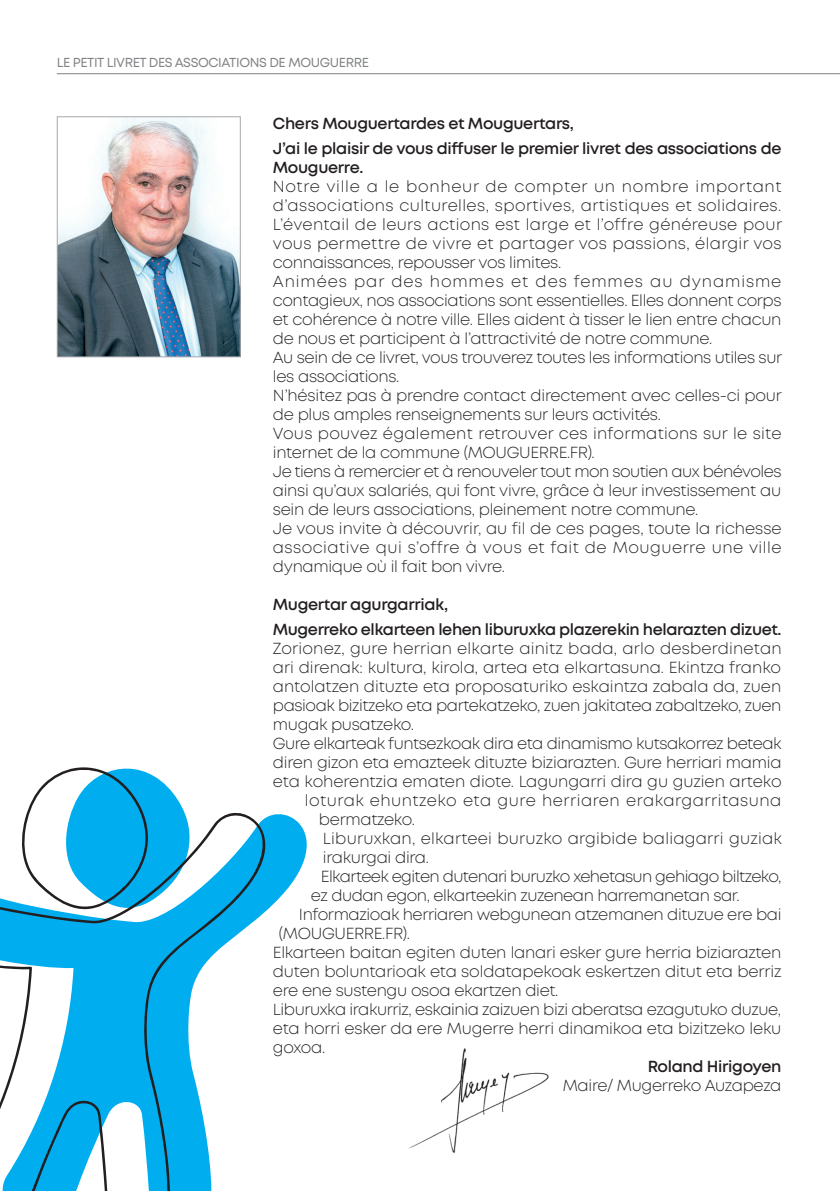
<style>
.page{position:relative;width:840px;height:1191px;background:#fff}
.page>*{position:absolute;margin:0;border:0;box-sizing:border-box;transform-origin:0 0}
.t1{font:300 16px/19px "Mont";letter-spacing:-.02em;color:#231f20}
.t2{font:600 16px/24.6px "Mont";letter-spacing:-.02em;color:#231f20}
.t3{font:300 16px "Mont";color:#231f20}
.t4{font:300 16px "Mont";letter-spacing:.01em;color:#231f20}
.t5{font:300 16px "Mont";letter-spacing:-.04em;color:#231f20}
.t6{font:300 16px "Mont";letter-spacing:.015em;color:#231f20}
.t7{font:300 16px "Mont";letter-spacing:.03em;color:#231f20}
.t8{font:13px "Mont";letter-spacing:-.03em;color:#808285}
</style>
<div class="page">
<img style="left:409px;top:1048px;width:140px;height:105px">
<img style="left:59px;top:118px;width:180px;height:237px">
<div style="left:57px;top:116px;width:184px;height:241px;border:1px solid #a8a9ad"></div>
<svg style="left:150px;top:774px;width:157px;height:133px"></svg>
<svg style="left:27px;top:767px;width:123px;height:44px"></svg>
<svg style="left:0;top:811px;width:271px;height:380px;fill:#00aeef"></svg>
<hr style="left:57px;top:73px;width:782px;height:1px;background:#808285">
<p class="t8" style="left:57px;top:54px;width:313px">LE PETIT LIVRET DES ASSOCIATIONS DE MOUGUERRE</p>
<p class="t2" style="left:273px;top:111px;width:510px">Chers Mouguertardes et Mouguertars,<br>J’ai le plaisir de vous diffuser le premier livret des associations de</p>
<p class="t2" style="left:273px;top:155px;width:92px">Mouguerre.</p>
<p class="t1" style="left:273px;top:177px;width:510px">Notre ville a le bonheur de compter un nombre important d’associations culturelles, sportives, artistiques et solidaires.<br>L’éventail de leurs actions est large et l’offre généreuse pour vous permettre de vivre et partager vos passions, élargir vos connaissances, repousser vos limites.<br>Animées par des hommes et des femmes au dynamisme contagieux, nos associations sont essentielles. Elles donnent corps et cohérence à notre ville. Elles aident à tisser le lien entre chacun de nous et participent à l’attractivité de notre commune.<br>Au sein de ce livret, vous trouverez toutes les informations utiles sur les associations.<br>N’hésitez pas à prendre contact directement avec celles-ci pour de plus amples renseignements sur leurs activités.<br>Vous pouvez également retrouver ces informations sur le site internet de la commune (MOUGUERRE.FR).<br>Je tiens à remercier et à renouveler tout mon soutien aux bénévoles ainsi qu’aux salariés, qui font vivre, grâce à leur investissement au sein de leurs associations, pleinement notre commune.<br>Je vous invite à découvrir, au fil de ces pages, toute la richesse associative qui s’offre à vous et fait de Mouguerre une ville dynamique où il fait bon vivre.</p>
<p class="t2" style="left:273px;top:592px;width:510px">Mugertar agurgarriak,<br>Mugerreko elkarteen lehen liburuxka plazerekin helarazten dizuet.</p>
<p class="t4" style="left:273px;top:638px;width:510px">Zorionez, gure herrian elkarte ainitz bada, arlo desberdinetan</p>
<p class="t3" style="left:273px;top:657px;width:509px">ari direnak: kultura, kirola, artea eta elkartasuna. Ekintza franko</p>
<p class="t1" style="left:273px;top:676px;width:509px">antolatzen dituzte eta proposaturiko eskaintza zabala da, zuen</p>
<p class="t1" style="left:273px;top:695px;width:509px">pasioak bizitzeko eta partekatzeko, zuen jakitatea zabaltzeko, zuen</p>
<p class="t1" style="left:273px;top:714px;width:143px">mugak pusatzeko.</p>
<p class="t1" style="left:273px;top:733px;width:510px">Gure elkarteak funtsezkoak dira eta dinamismo kutsakorrez beteak</p>
<p class="t1" style="left:273px;top:752px;width:510px">diren gizon eta emazteek dituzte biziarazten. Gure herriari mamia</p>
<p class="t1" style="left:273px;top:771px;width:510px">eta koherentzia ematen diote. Lagungarri dira gu guzien arteko</p>
<p class="t7" style="left:305px;top:790px;width:478px">loturak ehuntzeko eta gure herriaren erakargarritasuna</p>
<p class="t1" style="left:319px;top:809px;width:97px">bermatzeko.</p>
<p class="t6" style="left:323px;top:828px;width:460px">Liburuxkan, elkarteei buruzko argibide baliagarri guziak</p>
<p class="t1" style="left:323px;top:847px;width:107px">irakurgai dira.</p>
<p class="t5" style="left:321px;top:866px;width:462px">Elkarteek egiten dutenari buruzko xehetasun gehiago biltzeko,</p>
<p class="t1" style="left:311px;top:885px;width:430px">ez dudan egon, elkarteekin zuzenean harremanetan sar.</p>
<p class="t1" style="left:299px;top:904px;width:484px">Informazioak herriaren webgunean atzemanen dituzue ere bai</p>
<p class="t1" style="left:279px;top:923px;width:132px">(MOUGUERRE.FR).</p>
<p class="t1" style="left:273px;top:942px;width:509px">Elkarteen baitan egiten duten lanari esker gure herria biziarazten</p>
<p class="t1" style="left:273px;top:961px;width:510px">duten boluntarioak eta soldatapekoak eskertzen ditut eta berriz</p>
<p class="t1" style="left:273px;top:980px;width:287px">ere ene sustengu osoa ekartzen diet.</p>
<p class="t1" style="left:273px;top:999px;width:509px">Liburuxka irakurriz, eskainia zaizuen bizi aberatsa ezagutuko duzue,</p>
<p class="t1" style="left:273px;top:1018px;width:509px">eta horri esker da ere Mugerre herri dinamikoa eta bizitzeko leku</p>
<p class="t1" style="left:273px;top:1037px;width:54px">goxoa.</p>
<p class="t2" style="left:647px;top:1053px;width:135px">Roland Hirigoyen</p>
<p class="t1" style="left:562px;top:1075px;width:220px">Maire/ Mugerreko Auzapeza</p>
</div>
